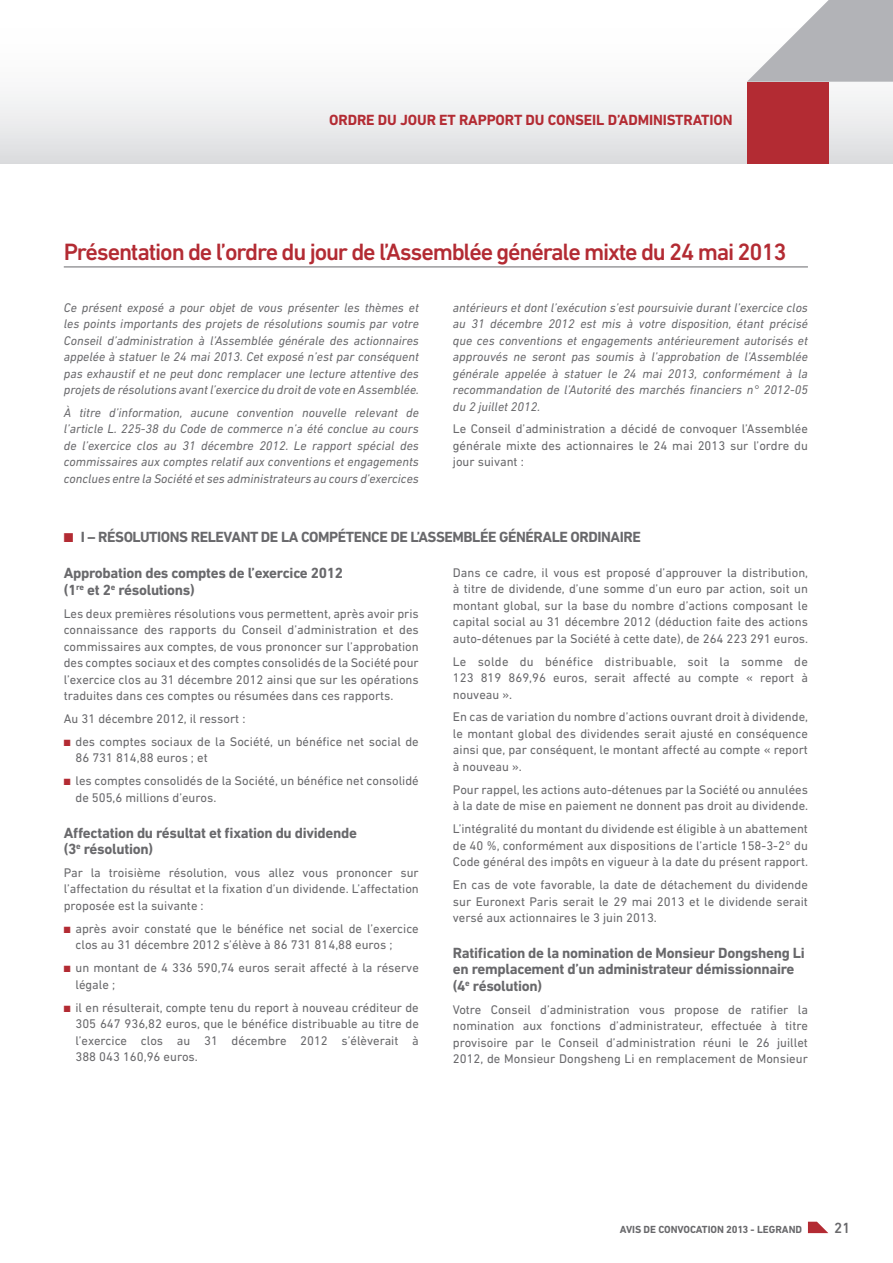
<style>
.page{position:relative;width:893px;height:1263px;background:#fff}
.page>*{position:absolute;margin:0;border:0;box-sizing:border-box;transform-origin:0 0}
.t1{font:500 24px "DIN Next LT Pro";letter-spacing:-.05em;color:#b32b33}
.t2{font:700 15px/16.5px "DIN Next LT Pro";letter-spacing:-.02em;color:#69696c}
.t3{font:700 15px "DIN Next LT Pro";letter-spacing:-.01em;color:#b32b33}
.t4{font:500 15px "DIN Next LT Pro";color:#69696c}
.t5{font:12.75px/16.5px "DIN Next LT Pro";color:#69696c;text-align:justify}
.t6{font:italic 12.75px/16.5px "DIN Next LT Pro";color:#69696c;text-align:justify}
.t7{font:700 10.5px "DIN Next LT Pro";letter-spacing:-.01em;color:#69696c}
.s1{color:#b32b33}
</style>
<div class="page">
<svg style="left:808px;top:1222px;width:20px;height:11px"></svg>
<div style="left:0;top:0;width:893px;height:163px;background:linear-gradient(to bottom,#fff,#e2e3e5)"></div>
<div style="left:747px;top:82px;width:82px;height:81px;background:#b32b33"></div>
<svg style="left:747px;top:0;width:146px;height:82px"></svg>
<hr style="left:64px;top:266px;width:744px;height:1px;background:#69696c">
<p class="t3" style="left:329px;top:114px;width:405px">ORDRE DU JOUR ET RAPPORT DU CONSEIL D’ADMINISTRATION</p>
<h1 class="t1" style="left:64px;top:244px;width:724px">Présentation de l’ordre du jour de l’Assemblée générale mixte du 24 mai 2013</h1>
<p class="t6" style="left:64px;top:300px;width:357px">Ce présent exposé a pour objet de vous présenter les thèmes et les points importants des projets de résolutions soumis par votre Conseil d’administration à l’Assemblée générale des actionnaires appelée à statuer le 24 mai 2013. Cet exposé n’est par conséquent pas exhaustif et ne peut donc remplacer une lecture attentive des projets de résolutions avant l’exercice du droit de vote en Assemblée.</p>
<p class="t6" style="left:64px;top:405px;width:357px">À titre d’information, aucune convention nouvelle relevant de l’article L. 225-38 du Code de commerce n’a été conclue au cours de l’exercice clos au 31 décembre 2012. Le rapport spécial des commissaires aux comptes relatif aux conventions et engagements conclues entre la Société et ses administrateurs au cours d’exercices</p>
<p class="t6" style="left:453px;top:300px;width:357px">antérieurs et dont l’exécution s’est poursuivie durant l’exercice clos au 31 décembre 2012 est mis à votre disposition, étant précisé que ces conventions et engagements antérieurement autorisés et approuvés ne seront pas soumis à l’approbation de l’Assemblée générale appelée à statuer le 24 mai 2013, conformément à la recommandation de l’Autorité des marchés financiers n° 2012-05 du 2 juillet 2012.</p>
<p class="t5" style="left:453px;top:422px;width:357px">Le Conseil d’administration a décidé de convoquer l’Assemblée générale mixte des actionnaires le 24 mai 2013 sur l’ordre du jour suivant :</p>
<p class="t2" style="left:64px;top:530px;width:579px"><span class="s1">■</span> I – RÉSOLUTIONS RELEVANT DE LA COMPÉTENCE DE L’ASSEMBLÉE GÉNÉRALE ORDINAIRE</p>
<p class="t2" style="left:64px;top:566px;width:281px">Approbation des comptes de l’exercice 2012 (1<sup>re</sup> et 2<sup>e</sup> résolutions)</p>
<p class="t5" style="left:64px;top:606px;width:357px">Les deux premières résolutions vous permettent, après avoir pris connaissance des rapports du Conseil d’administration et des commissaires aux comptes, de vous prononcer sur l’approbation des comptes sociaux et des comptes consolidés de la Société pour l’exercice clos au 31 décembre 2012 ainsi que sur les opérations traduites dans ces comptes ou résumées dans ces rapports.</p>
<p class="t5" style="left:64px;top:711px;width:183px">Au 31 décembre 2012, il ressort :</p>
<p class="t5" style="left:75px;top:734px;width:345px;text-indent:-12px"><span class="s1">■</span> des comptes sociaux de la Société, un bénéfice net social de<br>86 731 814,88 euros ; et</p>
<p class="t5" style="left:75px;top:774px;width:345px;text-indent:-12px"><span class="s1">■</span> les comptes consolidés de la Société, un bénéfice net consolidé de 505,6 millions d’euros.</p>
<p class="t2" style="left:64px;top:825px;width:295px">Affectation du résultat et fixation du dividende (3<sup>e</sup> résolution)</p>
<p class="t5" style="left:64px;top:865px;width:357px">Par la troisième résolution, vous allez vous prononcer sur l’affectation du résultat et la fixation d’un dividende. L’affectation proposée est la suivante :</p>
<p class="t5" style="left:75px;top:921px;width:345px;text-indent:-12px"><span class="s1">■</span> après avoir constaté que le bénéfice net social de l’exercice clos au 31 décembre 2012 s’élève à 86 731 814,88 euros ;</p>
<p class="t5" style="left:75px;top:961px;width:345px;text-indent:-12px"><span class="s1">■</span> un montant de 4 336 590,74 euros serait affecté à la réserve légale ;</p>
<p class="t5" style="left:75px;top:1000px;width:345px;text-indent:-12px"><span class="s1">■</span> il en résulterait, compte tenu du report à nouveau créditeur de 305 647 936,82 euros, que le bénéfice distribuable au titre de l’exercice clos au 31 décembre 2012 s’élèverait à 388 043 160,96 euros.</p>
<p class="t5" style="left:453px;top:565px;width:357px">Dans ce cadre, il vous est proposé d’approuver la distribution, à titre de dividende, d’une somme d’un euro par action, soit un montant global, sur la base du nombre d’actions composant le capital social au 31 décembre 2012 (déduction faite des actions auto-détenues par la Société à cette date), de 264 223 291 euros.</p>
<p class="t5" style="left:453px;top:654px;width:357px">Le solde du bénéfice distribuable, soit la somme de 123 819 869,96 euros, serait affecté au compte « report à nouveau ».</p>
<p class="t5" style="left:453px;top:710px;width:357px">En cas de variation du nombre d’actions ouvrant droit à dividende, le montant global des dividendes serait ajusté en conséquence ainsi que, par conséquent, le montant affecté au compte « report à nouveau ».</p>
<p class="t5" style="left:453px;top:782px;width:357px">Pour rappel, les actions auto-détenues par la Société ou annulées à la date de mise en paiement ne donnent pas droit au dividende.</p>
<p class="t5" style="left:453px;top:822px;width:357px">L’intégralité du montant du dividende est éligible à un abattement de 40 %, conformément aux dispositions de l’article 158-3-2° du Code général des impôts en vigueur à la date du présent rapport.</p>
<p class="t5" style="left:453px;top:877px;width:357px">En cas de vote favorable, la date de détachement du dividende sur Euronext Paris serait le 29 mai 2013 et le dividende serait versé aux actionnaires le 3 juin 2013.</p>
<p class="t2" style="left:453px;top:946px;width:353px">Ratification de la nomination de Monsieur Dongsheng Li en remplacement d’un administrateur démissionnaire (4<sup>e</sup> résolution)</p>
<p class="t5" style="left:453px;top:1002px;width:357px">Votre Conseil d’administration vous propose de ratifier la nomination aux fonctions d’administrateur, effectuée à titre provisoire par le Conseil d’administration réuni le 26 juillet 2012, de Monsieur Dongsheng Li en remplacement de Monsieur</p>
<p class="t7" style="left:620px;top:1226px;width:184px">AVIS DE CONVOCATION 2013 - LEGRAND</p>
<p class="t4" style="left:834px;top:1223px;width:18px">21</p>
</div>
